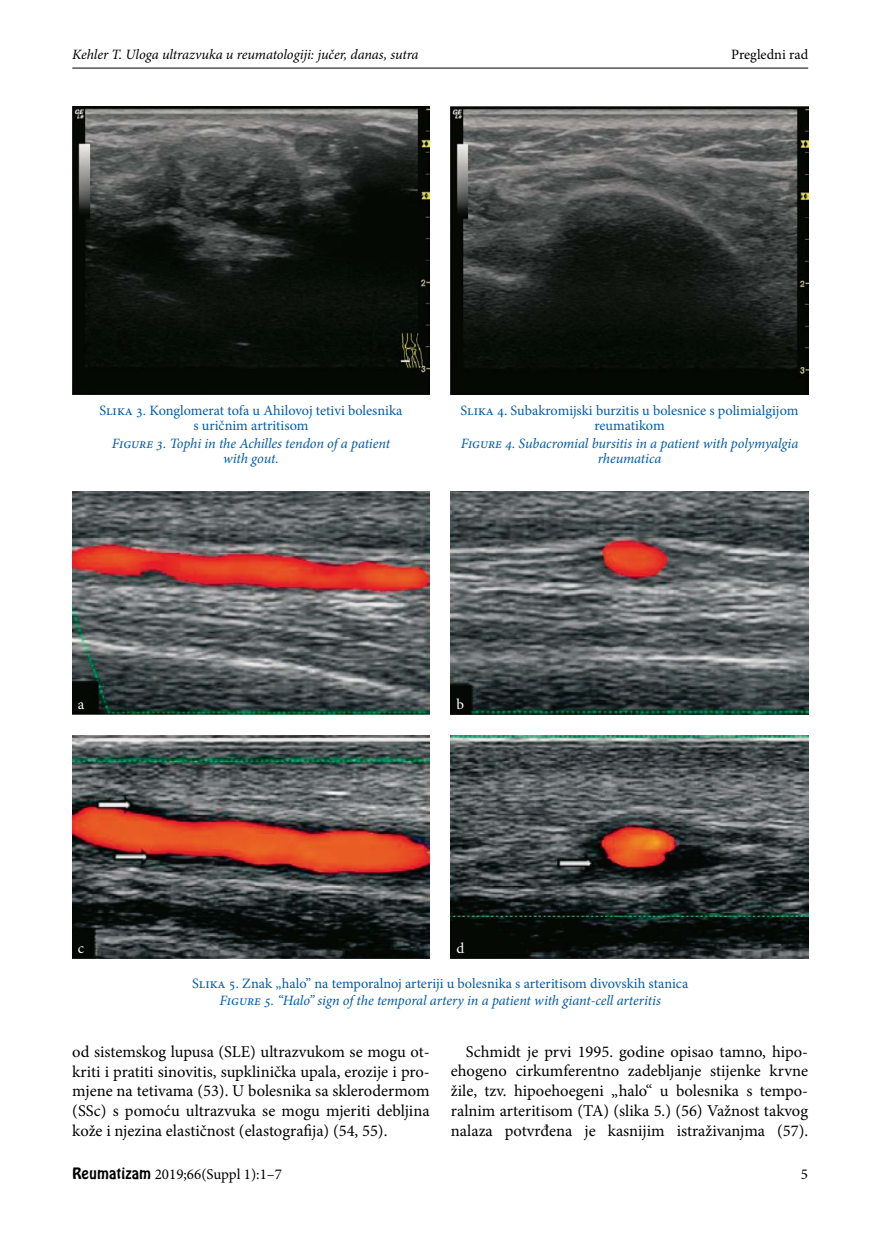
<style>
.page{position:relative;width:872px;height:1234px;background:#fff}
.page>*{position:absolute;margin:0;border:0;box-sizing:border-box;transform-origin:0 0}
.t1{font:16.5px/19.8px "Minion Pro";color:#000;text-align:justify}
.t2{font:15px "Minion Pro";color:#000}
.t3{font:15px "Minion Pro";color:#fff}
.t4{font:14.25px/15px "Minion Pro";color:#005baa;text-align:center}
.t5{font:italic 14.25px/15px "Minion Pro";letter-spacing:-.01em;color:#005baa;text-align:center}
.t6{font:italic 14.25px "Minion Pro";letter-spacing:-.005em;color:#000}
.t7{font:14.25px "Minion Pro";color:#000}
.s1{font-family:"A Hobo"}
</style>
<div class="page">
<hr style="left:72px;top:68px;width:736px;height:1px;background:#000">
<img style="left:72px;top:106px;width:357px;height:288px">
<img style="left:451px;top:106px;width:357px;height:288px">
<img style="left:72px;top:491px;width:357px;height:223px">
<img style="left:451px;top:491px;width:357px;height:223px">
<img style="left:72px;top:735px;width:357px;height:223px">
<img style="left:451px;top:735px;width:357px;height:223px">
<p class="t6" style="left:72px;top:45px;width:348px">Kehler T. Uloga ultrazvuka u reumatologiji: jučer, danas, sutra</p>
<p class="t7" style="left:731px;top:45px;width:78px">Pregledni rad</p>
<p class="t4" style="left:99px;top:403px;width:304px">Slika 3. Konglomerat tofa u Ahilovoj tetivi bolesnika s uričnim artritisom</p>
<p class="t5" style="left:112px;top:435px;width:280px">Figure 3. Tophi in the Achilles tendon of a patient with gout.</p>
<p class="t4" style="left:460px;top:403px;width:339px">Slika 4. Subakromijski burzitis u bolesnice s polimialgijom reumatikom</p>
<p class="t5" style="left:460px;top:435px;width:339px">Figure 4. Subacromial bursitis in a patient with polymyalgia rheumatica</p>
<p class="t3" style="left:78px;top:694px;width:8px">a</p>
<p class="t3" style="left:456px;top:694px;width:9px">b</p>
<p class="t3" style="left:78px;top:938px;width:8px">c</p>
<p class="t3" style="left:456px;top:938px;width:9px">d</p>
<p class="t4" style="left:192px;top:975px;width:497px">Slika 5. Znak „halo” na temporalnoj arteriji u bolesnika s arteritisom divovskih stanica</p>
<p class="t5" style="left:220px;top:992px;width:443px">Figure 5. “Halo” sign of the temporal artery in a patient with giant-cell arteritis</p>
<p class="t1" style="left:72px;top:1041px;width:359px">od sistemskog lupusa (SLE) ultrazvukom se mogu ot&shy;kriti i pratiti sinovitis, supklinička upala, erozije i pro&shy;mjene na tetivama (53). U bolesnika sa sklerodermom (SSc) s pomoću ultrazvuka se mogu mjeriti debljina kože i njezina elastičnost (elastografija) (54, 55).</p>
<p class="t1" style="left:451px;top:1041px;width:359px;text-indent:15px">Schmidt je prvi 1995. godine opisao tamno, hipo&shy;ehogeno cirkumferentno zadebljanje stijenke krvne žile, tzv. hipoehoegeni „halo“ u bolesnika s tempo&shy;ralnim arteritisom (TA) (slika 5.) (56) Važnost takvog nalaza potvrđena je kasnijim istraživanjma (57).</p>
<p class="t2" style="left:72px;top:1163px;width:211px"><span class="s1">Reumatizam</span> 2019;66(Suppl 1):1–7</p>
<p class="t2" style="left:801px;top:1163px;width:9px">5</p>
</div>
